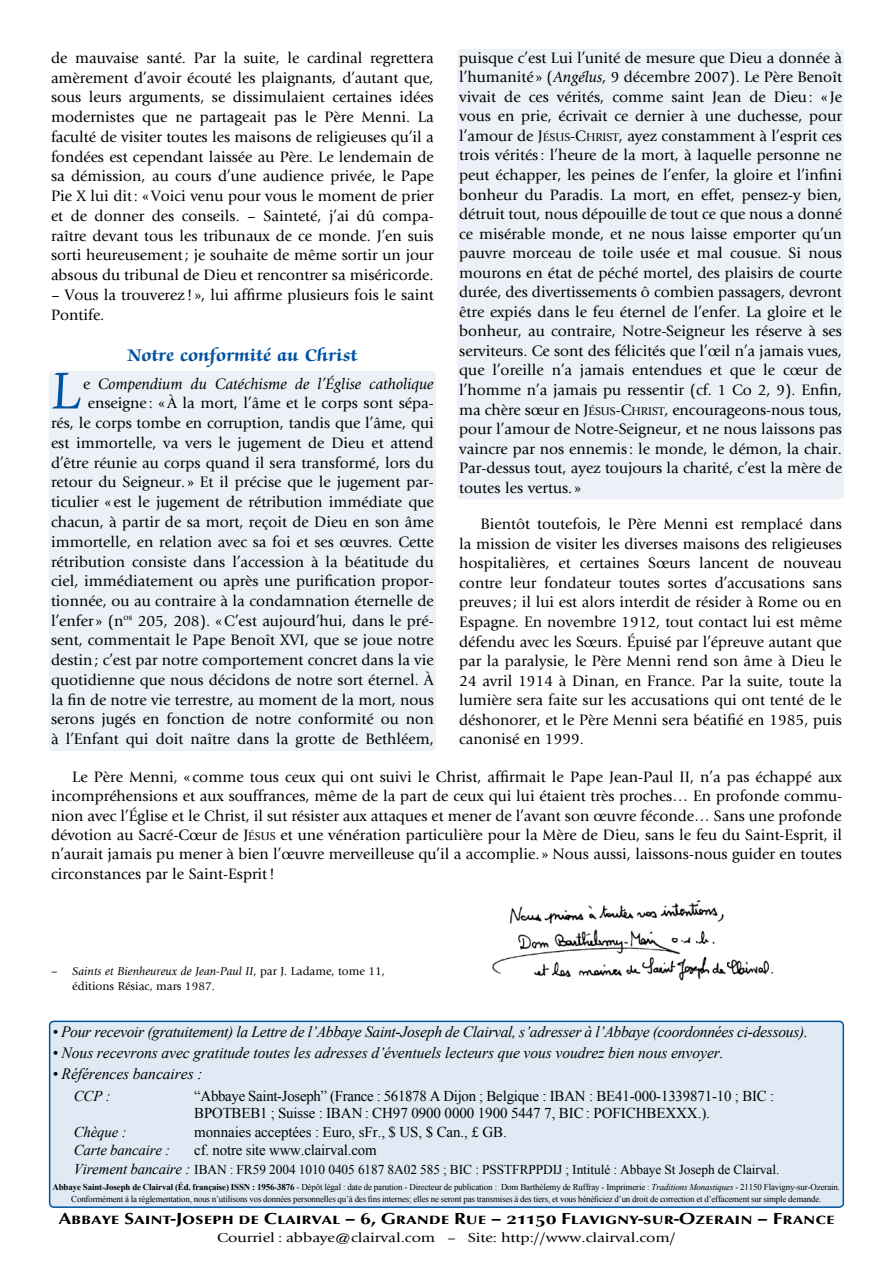
<style>
.page{position:relative;width:893px;height:1263px;background:#fff}
.page>*{position:absolute;margin:0;border:0;box-sizing:border-box;transform-origin:0 0}
.t1{font:60px "Zapf Chancery Std";color:#0053a1;scale:.91 1}
.t2{font:700 19.5px "Zapf Chancery Std";letter-spacing:.015em;color:#0053a1}
.t3{font:700 16.5px "Opus Sm Caps";letter-spacing:-.005em;color:#000;scale:1.2 1}
.t4{font:15.75px/19.5px "Giovanni";color:#000;text-align:justify}
.t5{font:italic 15.75px "Times New Roman";letter-spacing:-.005em;color:#000}
.t6{font:15px/16.5px "Times New Roman";letter-spacing:-.01em;color:#000}
.t7{font:italic 15px "Times New Roman";letter-spacing:-.01em;color:#000}
.t8{font:13.5px "Times New Roman";letter-spacing:-.005em;color:#000}
.t9{font:13.5px "Giovanni";letter-spacing:-.005em;color:#000;scale:1.2 1}
.t10{font:12px/15px "Giovanni";color:#000}
.t11{font:9px/12px "Times New Roman";letter-spacing:-.02em;color:#000;text-align:center}
.s1{font-style:italic}
.s2{font-style:inherit}
.s3{font-size:11.85px}
.s4{font-style:italic;font-size:15px}
.s5{font-weight:700}
</style>
<div class="page">
<div style="left:457px;top:49px;width:387px;height:450px;background:#ebf1f7;border-radius:4px"></div>
<div style="left:49px;top:371px;width:387px;height:380px;background:#ebf1f7;border-radius:4px"></div>
<img style="left:492px;top:900px;width:282px;height:94px">
<div style="left:50px;top:1021px;width:793px;height:186px;background:#e0eaf4;border-radius:4px"></div>
<div style="left:49px;top:1020px;width:795px;height:188px;border:2px solid #0053a1;border-radius:4px"></div>
<p class="t4" style="left:459px;top:48px;width:384px">puisque c’est Lui l’unité de mesure que Dieu a donnée à l’humanité » (<span class="s1">Angélus</span>, 9 décembre 2007). Le Père Benoît vivait de ces vérités, comme saint Jean de Dieu: « Je vous en prie, écrivait ce dernier à une duchesse, pour l’amour de <span class="s2">J</span><span class="s3">ÉSUS</span><span class="s2">-C</span><span class="s3">HRIST</span>, ayez constamment à l’esprit ces trois vérités: l’heure de la mort, à laquelle personne ne peut échapper, les peines de l’enfer, la gloire et l’infini bonheur du Paradis. La mort, en effet, pensez-y bien, détruit tout, nous dépouille de tout ce que nous a donné ce misérable monde, et ne nous laisse emporter qu’un pauvre morceau de toile usée et mal cousue. Si nous mourons en état de péché mortel, des plaisirs de courte durée, des divertissements ô combien passagers, devront être expiés dans le feu éternel de l’enfer. La gloire et le bonheur, au contraire, Notre-Seigneur les réserve à ses serviteurs. Ce sont des félicités que l’œil n’a jamais vues, que l’oreille n’a jamais entendues et que le cœur de l’homme n’a jamais pu ressentir (cf. 1 Co 2, 9). Enfin, ma chère sœur en <span class="s2">J</span><span class="s3">ÉSUS</span><span class="s2">-C</span><span class="s3">HRIST</span>, encourageons-nous tous, pour l’amour de Notre-Seigneur, et ne nous laissons pas vaincre par nos ennemis: le monde, le démon, la chair.<br>Par-dessus tout, ayez toujours la charité, c’est la mère de toutes les vertus. »</p>
<p class="t4" style="left:459px;top:514px;width:384px;text-indent:21px">Bientôt toutefois, le Père Menni est remplacé dans la mission de visiter les diverses maisons des religieuses hospitalières, et certaines Sœurs lancent de nouveau contre leur fondateur toutes sortes d’accusations sans preuves; il lui est alors interdit de résider à Rome ou en Espagne. En novembre 1912, tout contact lui est même défendu avec les Sœurs. Épuisé par l’épreuve autant que par la paralysie, le Père Menni rend son âme à Dieu le 24 avril 1914 à Dinan, en France. Par la suite, toute la lumière sera faite sur les accusations qui ont tenté de le déshonorer, et le Père Menni sera béatifié en 1985, puis canonisé en 1999.</p>
<p class="t4" style="left:51px;top:767px;width:792px;text-indent:21px">Le Père Menni, « comme tous ceux qui ont suivi le Christ, affirmait le Pape Jean-Paul II, n’a pas échappé aux incompréhensions et aux souffrances, même de la part de ceux qui lui étaient très proches… En profonde commu&shy;nion avec l’Église et le Christ, il sut résister aux attaques et mener de l’avant son œuvre féconde… Sans une profonde dévotion au Sacré-Cœur de <span class="s2">J</span><span class="s3">ÉSUS</span> et une vénération particulière pour la Mère de Dieu, sans le feu du Saint-Esprit, il n’aurait jamais pu mener à bien l’œuvre merveilleuse qu’il a accomplie. » Nous aussi, laissons-nous guider en toutes circonstances par le Saint-Esprit!</p>
<p class="t4" style="left:51px;top:48px;width:384px">de mauvaise santé. Par la suite, le cardinal regrettera amèrement d’avoir écouté les plaignants, d’autant que, sous leurs arguments, se dissimulaient certaines idées modernistes que ne partageait pas le Père Menni. La faculté de visiter toutes les maisons de religieuses qu’il a fondées est cependant laissée au Père. Le lendemain de sa démission, au cours d’une audience privée, le Pape Pie X lui dit: «Voici venu pour vous le moment de prier et de donner des conseils. – Sainteté, j’ai dû compa&shy;raître devant tous les tribunaux de ce monde. J’en suis sorti heureusement; je souhaite de même sortir un jour absous du tribunal de Dieu et rencontrer sa miséricorde.</p>
<p class="t4" style="left:51px;top:285px;width:384px">– Vous la trouverez ! », lui affirme plusieurs fois le saint<br>Pontife.</p>
<p class="t2" style="left:127px;top:345px;width:231px">Notre conformité au Christ</p>
<h1 class="t1" style="left:51px;top:359px;width:35px">L</h1>
<p class="t4" style="left:51px;top:374px;width:384px;text-align:right">e <span class="s1">Compendium du Catéchisme de l’Église catholique </span>enseigne : «À la mort, l’âme et le corps sont sépa-<br>rés, le corps tombe en corruption, tandis que l’âme, qui est immortelle, va vers le jugement de Dieu et attend d’être réunie au corps quand il sera transformé, lors du retour du Seigneur. » Et il précise que le jugement par&shy;ticulier « est le jugement de rétribution immédiate que chacun, à partir de sa mort, reçoit de Dieu en son âme immortelle, en relation avec sa foi et ses œuvres. Cette rétribution consiste dans l’accession à la béatitude du ciel, immédiatement ou après une purification propor&shy;tionnée, ou au contraire à la condamnation éternelle de l’enfer » (n<sup>os</sup> 205, 208). «C’est aujourd’hui, dans le pré&shy;sent, commentait le Pape Benoît XVI, que se joue notre destin; c’est par notre comportement concret dans la vie quotidienne que nous décidons de notre sort éternel. À la fin de notre vie terrestre, au moment de la mort, nous serons jugés en fonction de notre conformité ou non à l’Enfant qui doit naître dans la grotte de Bethléem,</p>
<p class="t10" style="left:72px;top:964px;width:314px;text-indent:-21px"><span class="s1">– Saints et Bienheureux de Jean-Paul II</span>, par J. Ladame, tome 11, éditions Résiac, mars 1987.</p>
<p class="t5" style="left:53px;top:1021px;width:757px">• Pour recevoir (gratuitement) la Lettre de l’Abbaye Saint-Joseph de Clairval, s’adresser à l’Abbaye (coordonnées ci-dessous).</p>
<p class="t5" style="left:53px;top:1042px;width:673px">• Nous recevrons avec gratitude toutes les adresses d’éventuels lecteurs que vous voudrez bien nous envoyer.</p>
<p class="t5" style="left:53px;top:1062px;width:152px">• Références bancaires :</p>
<p class="t7" style="left:74px;top:1086px;width:39px">CCP :</p>
<p class="t6" style="left:194px;top:1088px;width:582px">“Abbaye Saint-Joseph” (France : 561878 A Dijon ; Belgique : IBAN : BE41-000-1339871-10 ; BIC :<br>BPOTBEB1 ; Suisse : IBAN : CH97 0900 0000 1900 5447 7, BIC : POFICHBEXXX.).</p>
<p class="t7" style="left:74px;top:1121px;width:54px">Chèque :</p>
<p class="t6" style="left:194px;top:1123px;width:314px">monnaies acceptées : Euro, sFr., $ US, $ Can., £ GB.</p>
<p class="t7" style="left:74px;top:1140px;width:98px">Carte bancaire :</p>
<p class="t6" style="left:194px;top:1142px;width:184px">cf. notre site www.clairval.com</p>
<p class="t8" style="left:74px;top:1160px;width:707px"><span class="s4">Virement bancaire :</span> IBAN : FR59 2004 1010 0405 6187 8A02 585 ; BIC : PSSTFRPPDIJ ; Intitulé : Abbaye St Joseph de Clairval.</p>
<p class="t11" style="left:53px;top:1181px;width:789px"><span class="s5">Abbaye Saint-Joseph de Clairval (Éd. française) ISSN : 1956-3876</span> - Dépôt légal : date de parution - Directeur de publication : Dom Barthélemy de Ruffray - Imprimerie : <span class="s1">Traditions Monastiques</span> - 21150 Flavigny-sur-Ozerain.<br>Conformément à la règlementation, nous n’utilisons vos données personnelles qu’à des fins internes; elles ne seront pas transmises à des tiers, et vous bénéficiez d’un droit de correction et d’effacement sur simple demande.</p>
<p class="t3" style="left:58px;top:1209px;width:648px">Abbaye Saint-Joseph de Clairval – 6, Grande Rue – 21150 Flavigny-sur-Ozerain – France</p>
<p class="t9" style="left:217px;top:1229px;width:384px">Courriel : abbaye@clairval.com – Site: http://www.clairval.com/</p>
</div>
